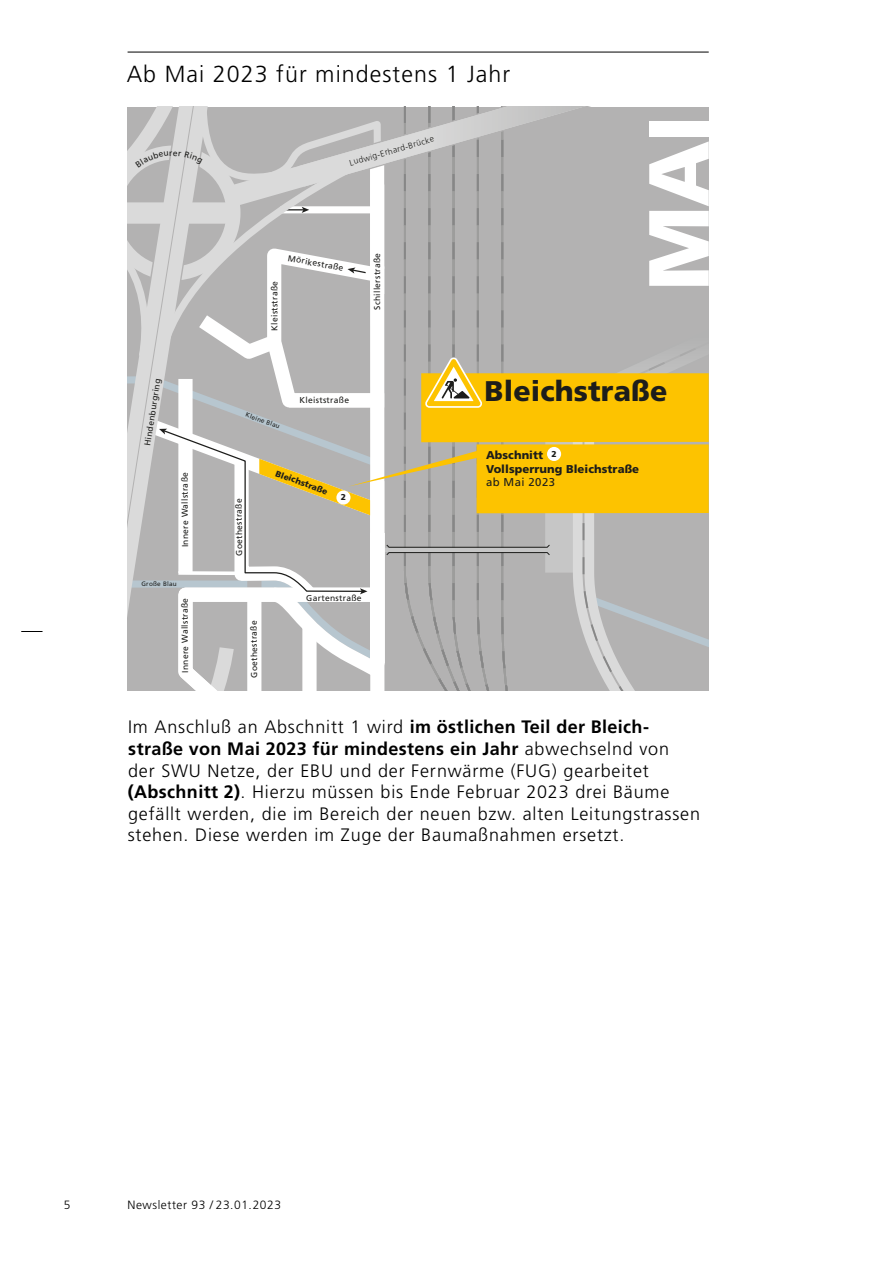
<style>
.page{position:relative;width:893px;height:1263px;background:#fff}
.page>*{position:absolute;margin:0;border:0;box-sizing:border-box;transform-origin:0 0}
.t1{font:900 85.2px "Frutiger";color:#fff}
.t2{font:900 28.35px "Frutiger";letter-spacing:.005em;color:#1d1d1b}
.t3{font:300 23.25px "Frutiger";letter-spacing:.045em;color:#000}
.t4{font:300 18px/21.6px "Frutiger";letter-spacing:.045em;color:#000}
.t5{font:300 12px "Frutiger";letter-spacing:.045em;color:#000}
.t6{font:900 11.4px/13.6px "Frutiger";letter-spacing:.005em;color:#1d1d1b}
.t7{font:11.4px "Frutiger";letter-spacing:.035em;color:#1d1d1b}
.t8{font:8.55px "Frutiger";letter-spacing:.03em;color:#1d1d1b}
.t9{font:300 8.55px "Frutiger";color:#1d1d1b}
.t10{font:900 8.55px "Frutiger";color:#1d1d1b}
.t11{font:6.45px "Frutiger";letter-spacing:.035em;color:#1d1d1b}
.s1{font-weight:700}
</style>
<div class="page">
<svg style="left:21px;top:631px;width:22px;height:1px"></svg>
<hr style="left:128px;top:52px;width:581px;height:1px;background:#000">
<svg style="left:128px;top:107px;width:581px;height:583px;background:#c4bda7"></svg>
<p class="t3" style="left:127px;top:61px;width:385px">Ab Mai 2023 für mindestens 1 Jahr</p>
<p class="t9" style="left:348px;top:158px;width:89px;rotate:-16deg">Ludwig-Erhard-Brücke</p>
<p class="t8" style="left:270px;top:331px;width:51px;rotate:-90deg">Kleiststraße</p>
<p class="t8" style="left:289px;top:253px;width:58px;rotate:10deg">Mörikestraße</p>
<p class="t8" style="left:372px;top:310px;width:58px;rotate:-90deg">Schillerstraße</p>
<h1 class="t1" style="left:627px;top:291px;width:177px;rotate:-90deg">MAI</h1>
<p class="t8" style="left:142px;top:445px;width:69px;rotate:-81deg">Hindenburgring</p>
<p class="t8" style="left:180px;top:547px;width:77px;rotate:-90deg">Innere Wallstraße</p>
<p class="t11" style="left:141px;top:580px;width:37px">Große Blau</p>
<p class="t8" style="left:180px;top:673px;width:77px;rotate:-90deg">Innere Wallstraße</p>
<p class="t11" style="left:247px;top:411px;width:37px;rotate:20deg">Kleine Blau</p>
<p class="t8" style="left:299px;top:395px;width:51px">Kleiststraße</p>
<p class="t8" style="left:234px;top:556px;width:59px;rotate:-90deg">Goethestraße</p>
<p class="t8" style="left:249px;top:678px;width:59px;rotate:-90deg">Goethestraße</p>
<p class="t10" style="left:278px;top:468px;width:56px;rotate:20deg">Bleichstraße</p>
<p class="t10" style="left:341px;top:492px;width:7px">2</p>
<p class="t8" style="left:306px;top:593px;width:57px">Gartenstraße</p>
<h2 class="t2" style="left:485px;top:374px;width:185px">Bleichstraße</h2>
<p class="t6" style="left:486px;top:448px;width:155px">Abschnitt<br>Vollsperrung Bleichstraße</p>
<p class="t7" style="left:486px;top:475px;width:71px">ab Mai 2023</p>
<p class="t10" style="left:551px;top:448px;width:7px">2</p>
<p class="t4" style="left:128px;top:716px;width:574px">Im Anschluß an Abschnitt 1 wird <span class="s1">im östlichen Teil der Bleich&shy;straße von Mai 2023 für mindestens ein Jahr</span> abwechselnd von<br>der SWU Netze, der EBU und der Fernwärme (FUG) gearbeitet <span class="s1">(Abschnitt 2)</span>. Hierzu müssen bis Ende Februar 2023 drei Bäume gefällt werden, die im Bereich der neuen bzw. alten Leitungstrassen stehen. Diese werden im Zuge der Baumaßnahmen ersetzt.</p>
<p class="t5" style="left:64px;top:1198px;width:8px">5</p>
<p class="t5" style="left:128px;top:1198px;width:155px">Newsletter 93 / 23.01.2023</p>
</div>
